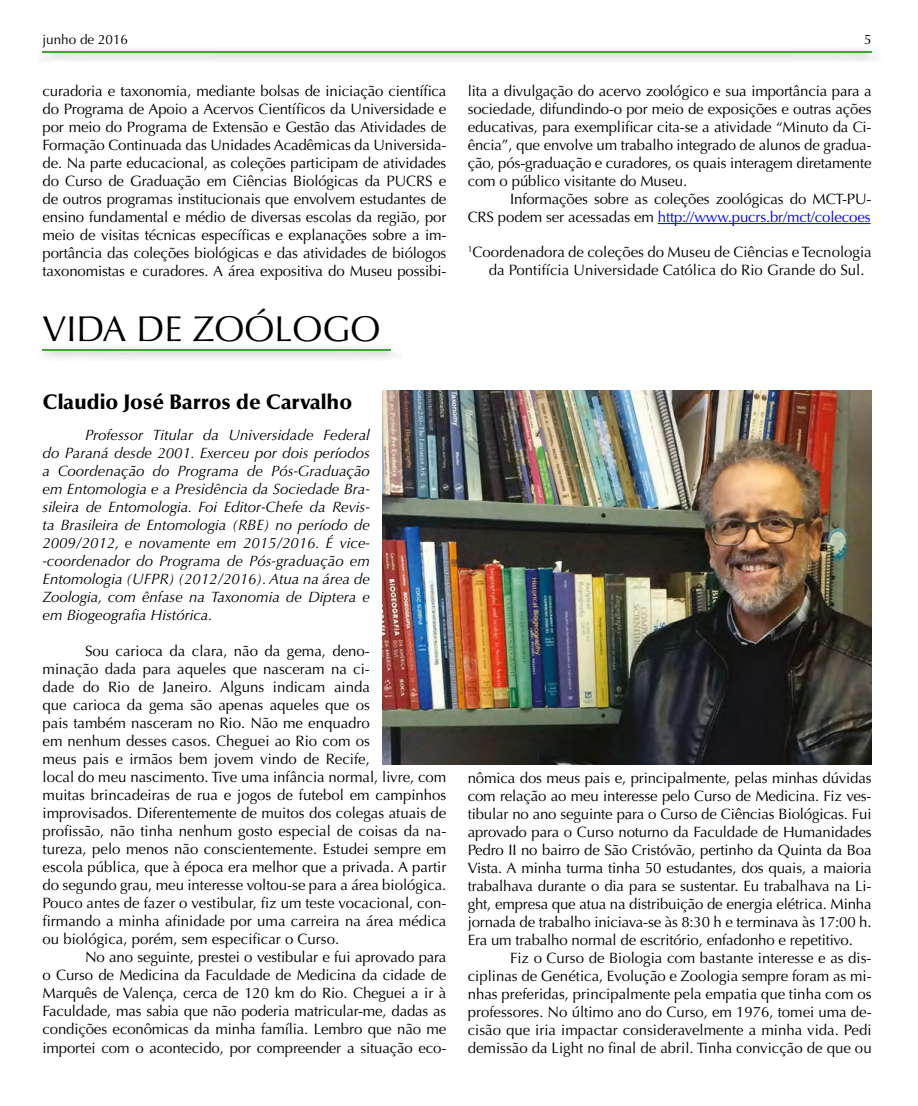
<style>
.page{position:relative;width:918px;height:1106px;background:#fff}
.page>*{position:absolute;margin:0;border:0;box-sizing:border-box;transform-origin:0 0}
.t1{font:36px "Optima";color:#000}
.t2{font:900 21px "Optima";color:#000}
.t3{font:15px/18px "Optima";color:#000;text-align:justify}
.t4{font:italic 15px/18px "Optima";color:#000;text-align:justify}
.t5{font:13.5px "Optima";color:#000}
.s1{color:#00f}
</style>
<div class="page">
<div style="left:38px;top:45px;width:845px;height:19px;background:#f2f2f2"></div>
<hr style="left:43px;top:51px;width:829px;height:2px;background:#3fa535">
<hr style="left:658px;top:223px;width:213px;height:1px;background:#00f">
<div style="left:38px;top:343px;width:364px;height:19px;background:#000;opacity:.55"></div>
<hr style="left:43px;top:349px;width:348px;height:2px;background:#3fa535">
<img style="left:383px;top:390px;width:489px;height:374px">
<p class="t5" style="left:43px;top:31px;width:87px">junho de 2016</p>
<p class="t5" style="left:864px;top:31px;width:9px">5</p>
<p class="t3" style="left:43px;top:82px;width:405px">curadoria e taxonomia, mediante bolsas de iniciação científica do Programa de Apoio a Acervos Científicos da Universidade e por meio do Programa de Extensão e Gestão das Atividades de Formação Continuada das Unidades Acadêmicas da Universida&shy;de. Na parte educacional, as coleções participam de atividades do Curso de Graduação em Ciências Biológicas da PUCRS e de outros programas institucionais que envolvem estudantes de ensino fundamental e médio de diversas escolas da região, por meio de visitas técnicas específicas e explanações sobre a im&shy;portância das coleções biológicas e das atividades de biólogos taxonomistas e curadores. A área expositiva do Museu possibi-</p>
<p class="t3" style="left:468px;top:82px;width:405px">lita a divulgação do acervo zoológico e sua importância para a sociedade, difundindo-o por meio de exposições e outras ações educativas, para exemplificar cita-se a atividade “Minuto da Ci&shy;ência”, que envolve um trabalho integrado de alunos de gradua&shy;ção, pós-graduação e curadores, os quais interagem diretamente com o público visitante do Museu.</p>
<p class="t3" style="left:468px;top:190px;width:405px;text-align:right">Informações sobre as coleções zoológicas do MCT-PU-<br>CRS podem ser acessadas em <span class="s1">http://www.pucrs.br/mct/colecoes</span></p>
<p class="t3" style="left:489px;top:243px;width:384px;text-indent:-21px"><sup>1</sup>Coordenadora de coleções do Museu de Ciências e Tecnologia da Pontifícia Universidade Católica do Rio Grande do Sul.</p>
<h1 class="t1" style="left:43px;top:308px;width:340px">VIDA DE ZOÓLOGO</h1>
<h2 class="t2" style="left:43px;top:390px;width:311px">Claudio José Barros de Carvalho</h2>
<p class="t4" style="left:43px;top:426px;width:329px;text-indent:43px">Professor Titular da Universidade Federal do Paraná desde 2001. Exerceu por dois períodos a Coordenação do Programa de Pós-Graduação em Entomologia e a Presidência da Sociedade Bra&shy;sileira de Entomologia. Foi Editor-Chefe da Revis&shy;ta Brasileira de Entomologia (RBE) no período de 2009/2012, e novamente em 2015/2016. É vice--coordenador do Programa de Pós-graduação em Entomologia (UFPR) (2012/2016). Atua na área de Zoologia, com ênfase na Taxonomia de Diptera e em Biogeografia Histórica.</p>
<p class="t3" style="left:43px;top:642px;width:405px;text-align:left;text-indent:43px">Sou carioca da clara, não da gema, deno-<br>minação dada para aqueles que nasceram na ci-<br>dade do Rio de Janeiro. Alguns indicam ainda<br>que carioca da gema são apenas aqueles que os<br>pais também nasceram no Rio. Não me enquadro<br>em nenhum desses casos. Cheguei ao Rio com os<br>meus pais e irmãos bem jovem vindo de Recife,<br>local do meu nascimento. Tive uma infância normal, livre, com muitas brincadeiras de rua e jogos de futebol em campinhos improvisados. Diferentemente de muitos dos colegas atuais de profissão, não tinha nenhum gosto especial de coisas da na&shy;tureza, pelo menos não conscientemente. Estudei sempre em escola pública, que à época era melhor que a privada. A partir do segundo grau, meu interesse voltou-se para a área biológica.<br>Pouco antes de fazer o vestibular, fiz um teste vocacional, con&shy;firmando a minha afinidade por uma carreira na área médica ou biológica, porém, sem especificar o Curso.</p>
<p class="t3" style="left:43px;top:948px;width:405px;text-indent:43px">No ano seguinte, prestei o vestibular e fui aprovado para o Curso de Medicina da Faculdade de Medicina da cidade de Marquês de Valença, cerca de 120 km do Rio. Cheguei a ir à Faculdade, mas sabia que não poderia matricular-me, dadas as condições econômicas da minha família. Lembro que não me importei com o acontecido, por compreender a situação eco-</p>
<p class="t3" style="left:468px;top:768px;width:405px">nômica dos meus pais e, principalmente, pelas minhas dúvidas com relação ao meu interesse pelo Curso de Medicina. Fiz ves&shy;tibular no ano seguinte para o Curso de Ciências Biológicas. Fui aprovado para o Curso noturno da Faculdade de Humanidades Pedro II no bairro de São Cristóvão, pertinho da Quinta da Boa Vista. A minha turma tinha 50 estudantes, dos quais, a maioria trabalhava durante o dia para se sustentar. Eu trabalhava na Li&shy;ght, empresa que atua na distribuição de energia elétrica. Minha jornada de trabalho iniciava-se às 8:30 h e terminava às 17:00 h.<br>Era um trabalho normal de escritório, enfadonho e repetitivo.</p>
<p class="t3" style="left:468px;top:948px;width:405px;text-indent:43px">Fiz o Curso de Biologia com bastante interesse e as dis&shy;ciplinas de Genética, Evolução e Zoologia sempre foram as mi&shy;nhas preferidas, principalmente pela empatia que tinha com os professores. No último ano do Curso, em 1976, tomei uma de&shy;cisão que iria impactar consideravelmente a minha vida. Pedi demissão da Light no final de abril. Tinha convicção de que ou</p>
</div>
